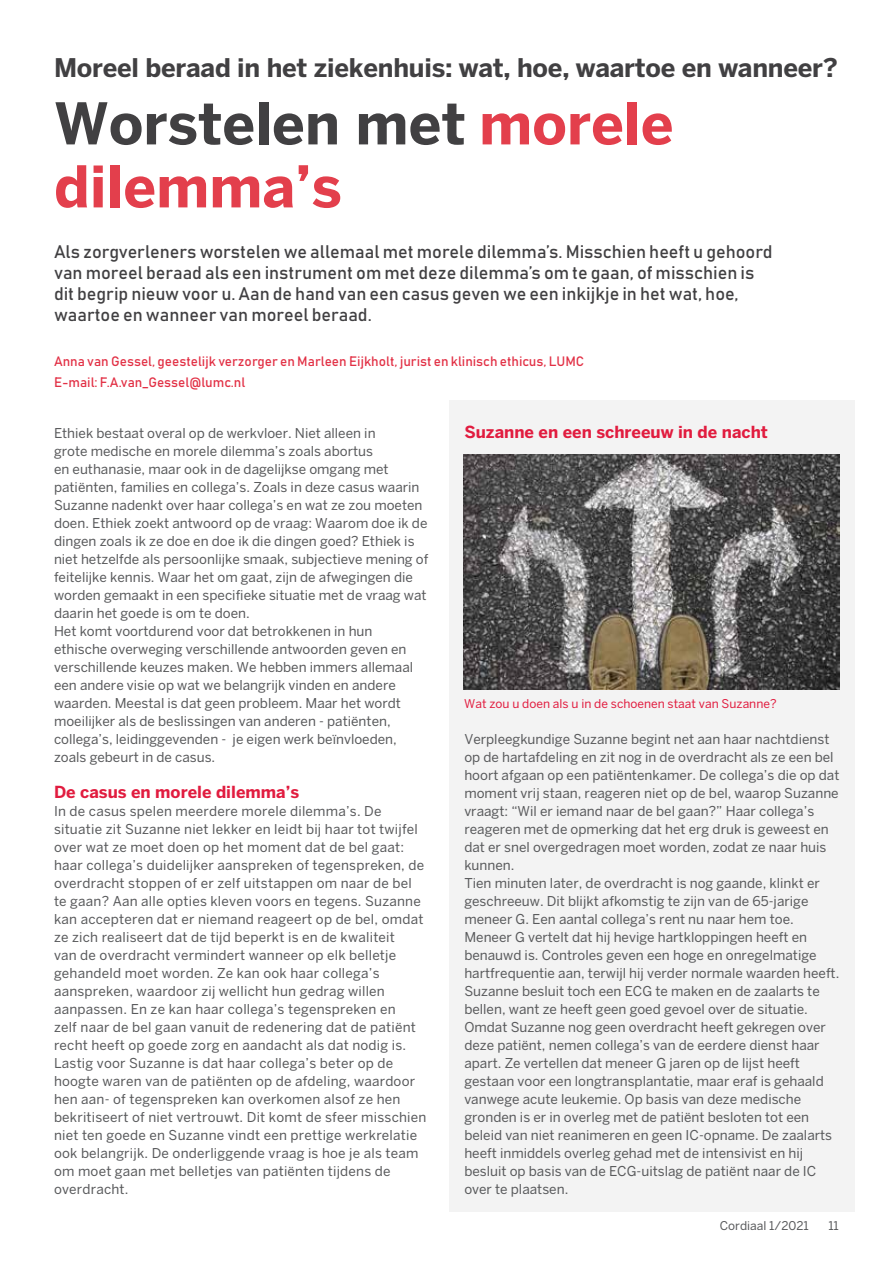
<style>
.page{position:relative;width:893px;height:1263px;background:#fff}
.page>*{position:absolute;margin:0;border:0;box-sizing:border-box;transform-origin:0 0}
.t1{font:700 57px/63px "Benton Sans";color:#e33f4c}
.t2{font:700 25.5px "Benton Sans";letter-spacing:-.01em;color:#414042}
.t3{font:18px/21px "Bahnschrift";color:#414042}
.t4{font:700 16.5px "Benton Sans";color:#e11c3f}
.t5{font:13.5px/18px "Benton Sans";color:#58595b}
.t6{font:13.5px/21px "Bahnschrift";color:#e23045}
.t7{font:12px "Benton Sans";color:#e11c3f}
.t8{font:12px "Benton Sans";color:#58595b}
.s1{color:#414042}
</style>
<div class="page">
<div style="left:449px;top:401px;width:405px;height:811px;background:#f3f3f3"></div>
<img style="left:464px;top:455px;width:375px;height:235px">
<h2 class="t2" style="left:54px;top:53px;width:785px">Moreel beraad in het ziekenhuis: wat, hoe, waartoe en wanneer?</h2>
<h1 class="t1" style="left:54px;top:91px;width:621px"><span class="s1">Worstelen met</span> morele dilemma’s</h1>
<p class="t3" style="left:54px;top:241px;width:720px">Als zorgverleners worstelen we allemaal met morele dilemma’s. Misschien heeft u gehoord van moreel beraad als een instrument om met deze dilemma’s om te gaan, of misschien is dit begrip nieuw voor u. Aan de hand van een casus geven we een inkijkje in het wat, hoe, waartoe en wanneer van moreel beraad.</p>
<p class="t6" style="left:54px;top:350px;width:532px">Anna van Gessel, geestelijk verzorger en Marleen Eijkholt, jurist en klinisch ethicus, LUMC<br>E-mail: F.A.van_Gessel@lumc.nl</p>
<p class="t5" style="left:54px;top:423px;width:376px">Ethiek bestaat overal op de werkvloer. Niet alleen in<br>grote medische en morele dilemma’s zoals abortus<br>en euthanasie, maar ook in de dagelijkse omgang met patiënten, families en collega’s. Zoals in deze casus waarin Suzanne nadenkt over haar collega’s en wat ze zou moeten doen. Ethiek zoekt antwoord op de vraag: Waarom doe ik de dingen zoals ik ze doe en doe ik die dingen goed? Ethiek is niet hetzelfde als persoonlijke smaak, subjectieve mening of feitelijke kennis. Waar het om gaat, zijn de afwegingen die worden gemaakt in een specifieke situatie met de vraag wat daarin het goede is om te doen.<br>Het komt voortdurend voor dat betrokkenen in hun ethische overweging verschillende antwoorden geven en verschillende keuzes maken. We hebben immers allemaal een andere visie op wat we belangrijk vinden en andere waarden. Meestal is dat geen probleem. Maar het wordt moeilijker als de beslissingen van anderen - patiënten, collega’s, leidinggevenden - je eigen werk beïnvloeden, zoals gebeurt in de casus.</p>
<p class="t4" style="left:54px;top:782px;width:247px">De casus en morele dilemma’s</p>
<p class="t5" style="left:54px;top:801px;width:374px">In de casus spelen meerdere morele dilemma’s. De situatie zit Suzanne niet lekker en leidt bij haar tot twijfel over wat ze moet doen op het moment dat de bel gaat: haar collega’s duidelijker aanspreken of tegenspreken, de overdracht stoppen of er zelf uitstappen om naar de bel te gaan? Aan alle opties kleven voors en tegens. Suzanne kan accepteren dat er niemand reageert op de bel, omdat ze zich realiseert dat de tijd beperkt is en de kwaliteit<br>van de overdracht vermindert wanneer op elk belletje gehandeld moet worden. Ze kan ook haar collega’s aanspreken, waardoor zij wellicht hun gedrag willen aanpassen. En ze kan haar collega’s tegenspreken en<br>zelf naar de bel gaan vanuit de redenering dat de patiënt recht heeft op goede zorg en aandacht als dat nodig is.<br>Lastig voor Suzanne is dat haar collega’s beter op de hoogte waren van de patiënten op de afdeling, waardoor hen aan- of tegenspreken kan overkomen alsof ze hen bekritiseert of niet vertrouwt. Dit komt de sfeer misschien niet ten goede en Suzanne vindt een prettige werkrelatie ook belangrijk. De onderliggende vraag is hoe je als team om moet gaan met belletjes van patiënten tijdens de overdracht.</p>
<p class="t4" style="left:464px;top:422px;width:305px">Suzanne en een schreeuw in de nacht</p>
<p class="t7" style="left:464px;top:696px;width:314px">Wat zou u doen als u in de schoenen staat van Suzanne?</p>
<p class="t5" style="left:464px;top:729px;width:377px">Verpleegkundige Suzanne begint net aan haar nachtdienst op de hartafdeling en zit nog in de overdracht als ze een bel hoort afgaan op een patiëntenkamer. De collega’s die op dat moment vrij staan, reageren niet op de bel, waarop Suzanne vraagt: “Wil er iemand naar de bel gaan?” Haar collega’s reageren met de opmerking dat het erg druk is geweest en dat er snel overgedragen moet worden, zodat ze naar huis kunnen.<br>Tien minuten later, de overdracht is nog gaande, klinkt er geschreeuw. Dit blijkt afkomstig te zijn van de 65-jarige meneer G. Een aantal collega’s rent nu naar hem toe.<br>Meneer G vertelt dat hij hevige hartkloppingen heeft en benauwd is. Controles geven een hoge en onregelmatige hartfrequentie aan, terwijl hij verder normale waarden heeft.<br>Suzanne besluit toch een ECG te maken en de zaalarts te bellen, want ze heeft geen goed gevoel over de situatie.<br>Omdat Suzanne nog geen overdracht heeft gekregen over deze patiënt, nemen collega’s van de eerdere dienst haar apart. Ze vertellen dat meneer G jaren op de lijst heeft gestaan voor een longtransplantatie, maar eraf is gehaald vanwege acute leukemie. Op basis van deze medische gronden is er in overleg met de patiënt besloten tot een beleid van niet reanimeren en geen IC-opname. De zaalarts heeft inmiddels overleg gehad met de intensivist en hij besluit op basis van de ECG-uitslag de patiënt naar de IC over te plaatsen.</p>
<p class="t8" style="left:720px;top:1218px;width:90px">Cordiaal 1/2021</p>
<p class="t8" style="left:828px;top:1218px;width:12px">11</p>
</div>
